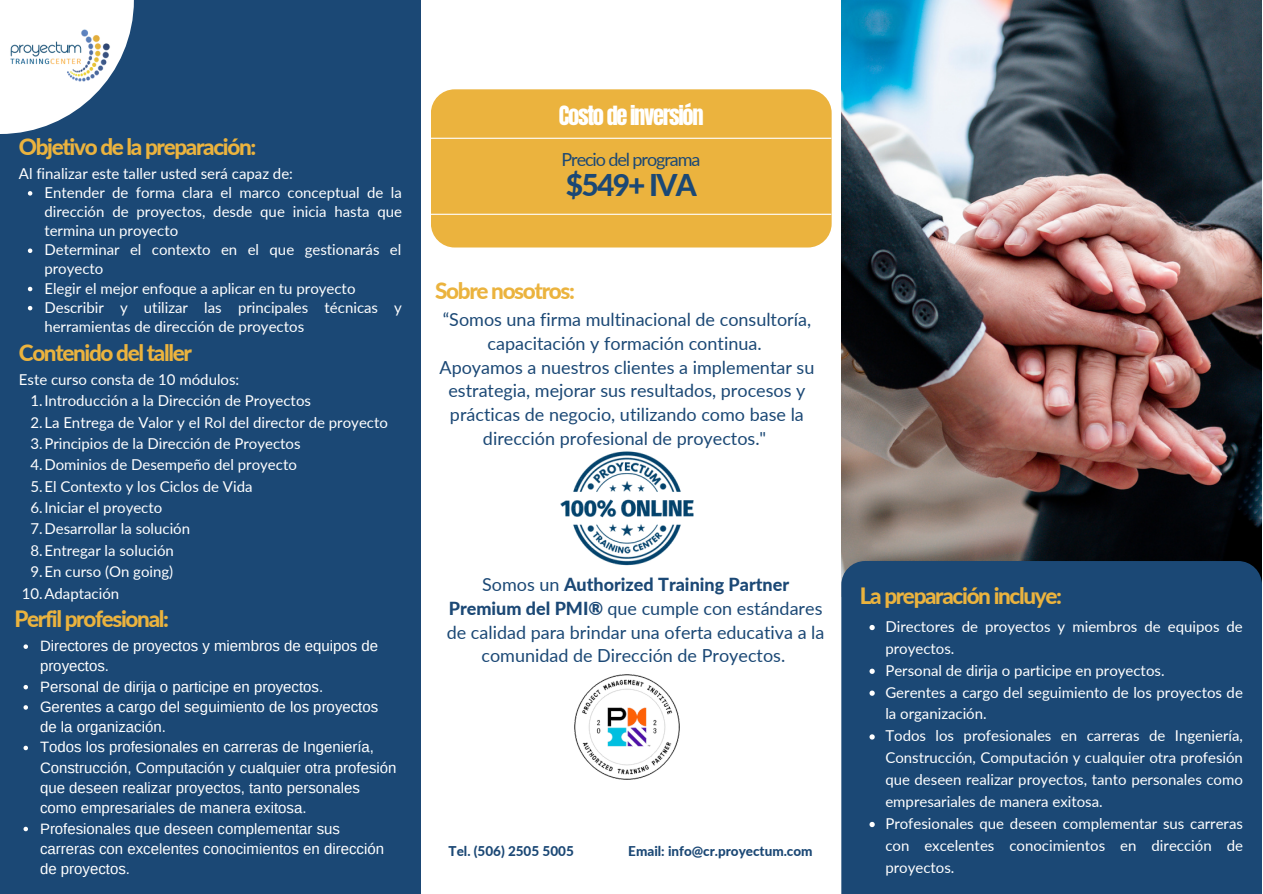
<style>
.page{position:relative;width:1263px;height:894px;background:#fff}
.page>*{position:absolute;margin:0;border:0;box-sizing:border-box;transform-origin:0 0}
.t1{font:800 30px "Lato";letter-spacing:-.06em;color:#1b4875}
.t2{font:800 22.5px "Lato";letter-spacing:-.06em;color:#ebb33e}
.t3{font:22.5px "Anton";letter-spacing:-.06em;color:#fff}
.t4{font:18px/23.5px "Lato";color:#1b4875;text-align:center}
.t5{font:18px "Lato";letter-spacing:-.06em;color:#1b4875}
.t6{font:15px/21.9px "Lato";color:#fff}
.t7{font:15px/20.2px "Arimo";color:#fff}
.t8{font:800 13.5px "Lato";color:#1b4875}
.s1{font-weight:800}
</style>
<div class="page">
<img style="left:841px;top:0;width:421px;height:561px">
<div style="left:841px;top:561px;width:421px;height:332px;background:#1b4875"></div>
<div style="left:0;top:0;width:421px;height:893px;background:#1b4875"></div>
<svg style="left:0;top:0;width:134px;height:134px;fill:#fff"></svg>
<img style="left:0;top:21px;width:119px;height:68px">
<svg style="left:28px;top:191px;width:4px;height:4px"></svg>
<svg style="left:28px;top:248px;width:4px;height:5px"></svg>
<svg style="left:28px;top:287px;width:4px;height:4px"></svg>
<svg style="left:28px;top:306px;width:4px;height:4px"></svg>
<svg style="left:869px;top:624px;width:6px;height:6px"></svg>
<svg style="left:869px;top:668px;width:6px;height:5px"></svg>
<svg style="left:869px;top:690px;width:6px;height:5px"></svg>
<svg style="left:869px;top:734px;width:6px;height:5px"></svg>
<svg style="left:869px;top:821px;width:6px;height:5px"></svg>
<img style="left:560px;top:451px;width:134px;height:114px">
<img style="left:574px;top:674px;width:105px;height:105px">
<div style="left:431px;top:89px;width:401px;height:158px;background:#ebb33e;border-radius:24px"></div>
<hr style="left:431px;top:138px;width:400px;height:1px;background:#fff">
<hr style="left:431px;top:214px;width:400px;height:1px;background:#fff">
<svg style="left:24px;top:644px;width:4px;height:4px"></svg>
<svg style="left:24px;top:685px;width:4px;height:4px"></svg>
<svg style="left:24px;top:705px;width:4px;height:4px"></svg>
<svg style="left:24px;top:745px;width:4px;height:5px"></svg>
<svg style="left:24px;top:826px;width:4px;height:5px"></svg>
<p class="t2" style="left:19px;top:132px;width:239px">Objetivo de la preparación:</p>
<p class="t6" style="left:19px;top:162px;width:276px">Al finalizar este taller usted será capaz de:</p>
<p class="t6" style="left:44px;top:182px;width:359px;line-height:19px;text-align:justify">Entender de forma clara el marco conceptual de la dirección de proyectos, desde que inicia hasta que termina un proyecto</p>
<p class="t6" style="left:44px;top:240px;width:359px;line-height:19px">Determinar el contexto en el que gestionarás el proyecto</p>
<p class="t6" style="left:44px;top:277px;width:313px">Elegir el mejor enfoque a aplicar en tu proyecto</p>
<p class="t6" style="left:44px;top:297px;width:359px;line-height:19px">Describir y utilizar las principales técnicas y herramientas de dirección de proyectos</p>
<p class="t2" style="left:19px;top:338px;width:175px">Contenido del taller</p>
<p class="t6" style="left:19px;top:368px;width:222px">Este curso consta de 10 módulos:</p>
<p class="t6" style="left:31px;top:389px;width:282px">1.Introducción a la Dirección de Proyectos</p>
<p class="t6" style="left:31px;top:410px;width:359px">2.La Entrega de Valor y el Rol del director de proyecto</p>
<p class="t6" style="left:31px;top:432px;width:271px">3.Principios de la Dirección de Proyectos</p>
<p class="t6" style="left:31px;top:453px;width:268px">4.Dominios de Desempeño del proyecto</p>
<p class="t6" style="left:31px;top:475px;width:223px">5.El Contexto y los Ciclos de Vida</p>
<p class="t6" style="left:31px;top:496px;width:133px">6.Iniciar el proyecto</p>
<p class="t6" style="left:31px;top:517px;width:161px">7.Desarrollar la solución</p>
<p class="t6" style="left:31px;top:539px;width:145px">8.Entregar la solución</p>
<p class="t6" style="left:31px;top:560px;width:144px">9.En curso (On going)</p>
<p class="t6" style="left:22px;top:581px;width:99px">10.Adaptación</p>
<p class="t2" style="left:15px;top:605px;width:156px">Perfil profesional:</p>
<p class="t7" style="left:40px;top:635px;width:340px">Directores de proyectos y miembros de equipos de proyectos.</p>
<p class="t7" style="left:40px;top:676px;width:285px">Personal de dirija o participe en proyectos.</p>
<p class="t7" style="left:40px;top:696px;width:340px">Gerentes a cargo del seguimiento de los proyectos de la organización.</p>
<p class="t7" style="left:40px;top:737px;width:358px">Todos los profesionales en carreras de Ingeniería, Construcción, Computación y cualquier otra profesión que deseen realizar proyectos, tanto personales como empresariales de manera exitosa.</p>
<p class="t7" style="left:40px;top:817px;width:346px">Profesionales que deseen complementar sus carreras con excelentes conocimientos en dirección de proyectos.</p>
<p class="t3" style="left:559px;top:99px;width:146px">Costo de inversión</p>
<p class="t5" style="left:561px;top:149px;width:141px">Precio del programa</p>
<p class="t1" style="left:566px;top:166px;width:132px">$549+ IVA</p>
<p class="t2" style="left:435px;top:277px;width:141px">Sobre nosotros:</p>
<p class="t4" style="left:443px;top:307px;width:370px">“Somos una firma multinacional de consultoría, capacitación y formación continua.</p>
<p class="t4" style="left:439px;top:355px;width:376px">Apoyamos a nuestros clientes a implementar su estrategia, mejorar sus resultados, procesos y prácticas de negocio, utilizando como base la dirección profesional de proyectos."</p>
<p class="t4" style="left:447px;top:572px;width:379px">Somos un <span class="s1">Authorized Training Partner Premium del PMI®</span> que cumple con estándares de calidad para brindar una oferta educativa a la comunidad de Dirección de Proyectos.</p>
<p class="t8" style="left:449px;top:841px;width:127px">Tel. (506) 2505 5005</p>
<p class="t8" style="left:628px;top:841px;width:186px">Email: info@cr.proyectum.com</p>
<p class="t2" style="left:860px;top:581px;width:204px">La preparación incluye:</p>
<p class="t6" style="left:885px;top:615px;width:359px">Directores de proyectos y miembros de equipos de proyectos.</p>
<p class="t6" style="left:885px;top:658px;width:281px">Personal de dirija o participe en proyectos.</p>
<p class="t6" style="left:885px;top:680px;width:359px">Gerentes a cargo del seguimiento de los proyectos de la organización.</p>
<p class="t6" style="left:885px;top:724px;width:359px;text-align:justify">Todos los profesionales en carreras de Ingeniería, Construcción, Computación y cualquier otra profesión que deseen realizar proyectos, tanto personales como empresariales de manera exitosa.</p>
<p class="t6" style="left:885px;top:811px;width:359px;text-align:justify">Profesionales que deseen complementar sus carreras con excelentes conocimientos en dirección de proyectos.</p>
</div>
